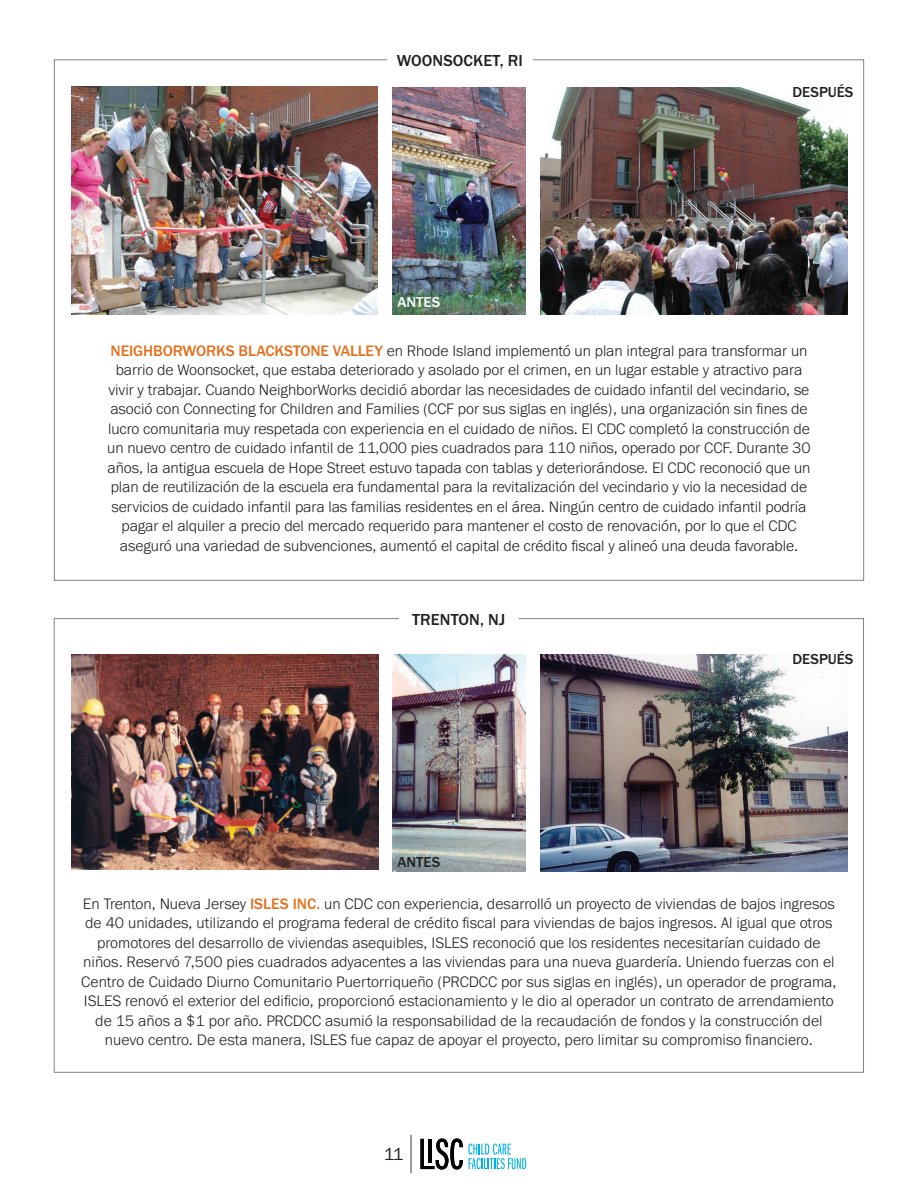
<style>
.page{position:relative;width:918px;height:1188px;background:#fff}
.page>*{position:absolute;margin:0;border:0;box-sizing:border-box;transform-origin:0 0}
.t1{font:18px "Franklin Gothic URW Boo";color:#231f20}
.table_head{font:500 16.5px "Franklin Gothic URW";letter-spacing:.005em;color:#231f20}
.Body_text{font:300 15.75px/19.5px "Franklin Gothic URW";letter-spacing:-.005em;color:#231f20;text-align:center}
.page_header_on_blue{font:500 15px "Franklin Gothic URW";color:#231f20}
.page_header_on_blue-2{font:500 15px "Franklin Gothic URW";color:#fff}
.s1{font-weight:500;color:#e4701e}
</style>
<div class="page">
<svg style="left:420px;top:1139px;width:106px;height:30px"></svg>
<hr style="left:411px;top:1135px;width:1px;height:38px;background:#231f20">
<img style="left:71px;top:87px;width:306px;height:227px">
<img style="left:392px;top:87px;width:134px;height:227px">
<img style="left:540px;top:87px;width:308px;height:227px">
<img style="left:71px;top:654px;width:307px;height:216px">
<img style="left:392px;top:654px;width:134px;height:217px">
<img style="left:540px;top:654px;width:307px;height:217px">
<p class="table_head" style="left:397px;top:50px;width:128px">WOONSOCKET, RI</p>
<p class="page_header_on_blue-2" style="left:398px;top:293px;width:44px">ANTES</p>
<p class="page_header_on_blue" style="left:793px;top:83px;width:62px">DESPUÉS</p>
<p class="Body_text" style="left:107px;top:340px;width:705px"><span class="s1">NEIGHBORWORKS BLACKSTONE VALLEY</span> en Rhode Island implementó un plan integral para transformar un barrio de Woonsocket, que estaba deteriorado y asolado por el crimen, en un lugar estable y atractivo para vivir y trabajar. Cuando NeighborWorks decidió abordar las necesidades de cuidado infantil del vecindario, se asoció con Connecting for Children and Families (CCF por sus siglas en inglés), una organización sin fines de lucro comunitaria muy respetada con experiencia en el cuidado de niños. El CDC completó la construcción de un nuevo centro de cuidado infantil de 11,000 pies cuadrados para 110 niños, operado por CCF. Durante 30 años, la antigua escuela de Hope Street estuvo tapada con tablas y deteriorándose. El CDC reconoció que un plan de reutilización de la escuela era fundamental para la revitalización del vecindario y vio la necesidad de servicios de cuidado infantil para las familias residentes en el área. Ningún centro de cuidado infantil podría pagar el alquiler a precio del mercado requerido para mantener el costo de renovación, por lo que el CDC aseguró una variedad de subvenciones, aumentó el capital de crédito fiscal y alineó una deuda favorable.</p>
<p class="table_head" style="left:412px;top:609px;width:94px">TRENTON, NJ</p>
<p class="page_header_on_blue" style="left:398px;top:852px;width:44px">ANTES</p>
<p class="page_header_on_blue" style="left:793px;top:650px;width:62px">DESPUÉS</p>
<p class="Body_text" style="left:81px;top:894px;width:757px">En Trenton, Nueva Jersey <span class="s1">ISLES INC.</span> un CDC con experiencia, desarrolló un proyecto de viviendas de bajos ingresos de 40 unidades, utilizando el programa federal de crédito fiscal para viviendas de bajos ingresos. Al igual que otros promotores del desarrollo de viviendas asequibles, ISLES reconoció que los residentes necesitarían cuidado de niños. Reservó 7,500 pies cuadrados adyacentes a las viviendas para una nueva guardería. Uniendo fuerzas con el Centro de Cuidado Diurno Comunitario Puertorriqueño (PRCDCC por sus siglas en inglés), un operador de programa, ISLES renovó el exterior del edificio, proporcionó estacionamiento y le dio al operador un contrato de arrendamiento de 15 años a $1 por año. PRCDCC asumió la responsabilidad de la recaudación de fondos y la construcción del nuevo centro. De esta manera, ISLES fue capaz de apoyar el proyecto, pero limitar su compromiso financiero.</p>
<p class="t1" style="left:384px;top:1143px;width:21px">11</p>
</div>
